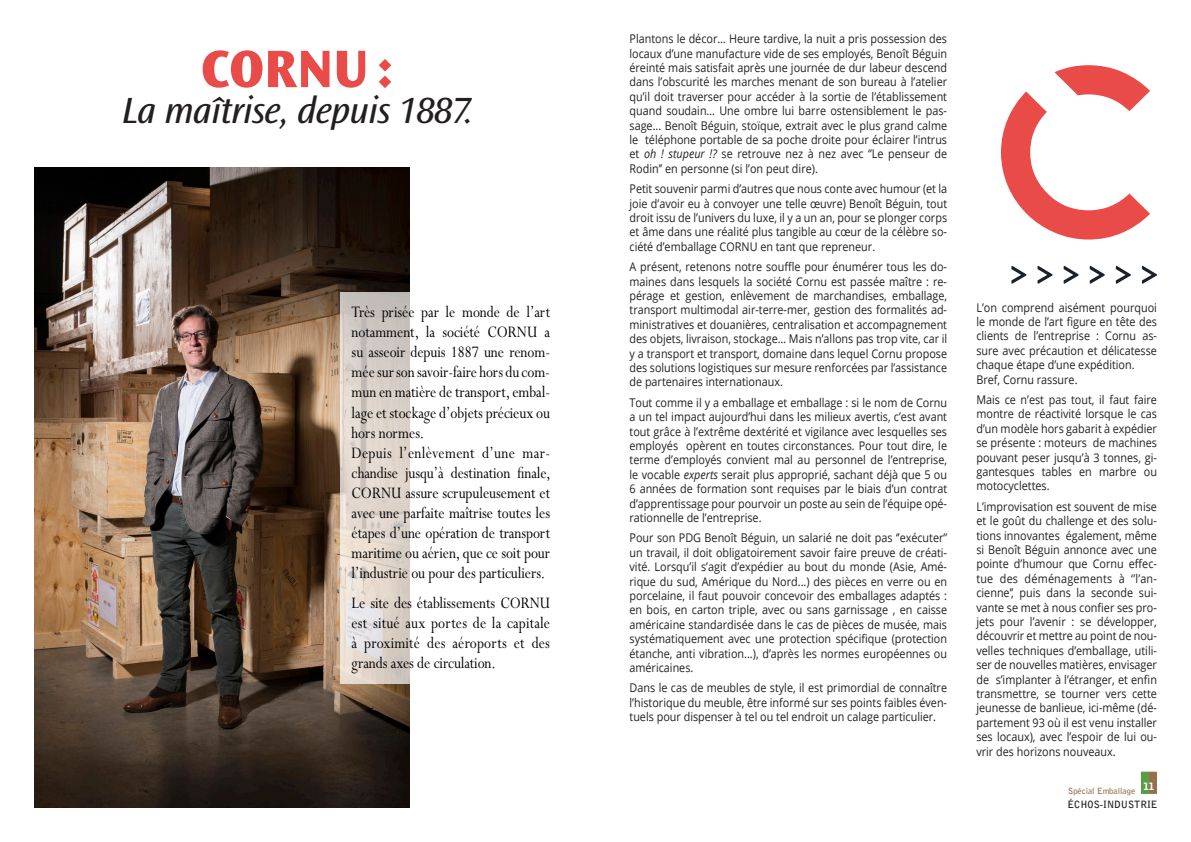
<style>
.page{position:relative;width:1191px;height:842px;background:#fff}
.page>*{position:absolute;margin:0;border:0;box-sizing:border-box;transform-origin:0 0}
.t1{font:800 55px "Ocean Sans Std";color:#e94b49}
.t2{font:italic 38px "Ocean Sans Std";letter-spacing:-.02em;color:#231f20}
.t3{font:18px/20px "Perpetua Std";letter-spacing:-.005em;color:#000;text-align:justify;scale:.85 1}
.t4{font:12px/14.4px "Open Sans";color:#231f20;text-align:justify;scale:.9 1}
.t5{font:700 10px "Bell Gothic Std";color:#231f20}
.t6{font:900 10px "Bell Gothic Std";color:#fff}
.t7{font:700 8.5px "Bell Gothic Std";color:#976f4c}
.s1{font-style:italic}
</style>
<div class="page">
<img style="left:34px;top:167px;width:375px;height:641px">
<svg style="left:340px;top:292px;width:70px;height:391px;background:#dbd2ca"></svg>
<svg style="left:1011px;top:266px;width:15px;height:18px"></svg>
<svg style="left:1037px;top:266px;width:15px;height:18px"></svg>
<svg style="left:1063px;top:266px;width:15px;height:18px"></svg>
<svg style="left:1089px;top:266px;width:15px;height:18px"></svg>
<svg style="left:1115px;top:266px;width:15px;height:18px"></svg>
<svg style="left:1142px;top:266px;width:15px;height:18px"></svg>
<svg style="left:1001px;top:65px;width:149px;height:175px"></svg>
<div style="left:1141px;top:772px;width:8px;height:22px;background:#589e43"></div>
<div style="left:1149px;top:772px;width:8px;height:22px;background:#976f4c"></div>
<p class="t1" style="left:201px;top:38px;width:195px">CORNU:</p>
<p class="t2" style="left:122px;top:90px;width:353px">La maîtrise, depuis 1887.</p>
<p class="t3" style="left:351px;top:303px;width:235px">Très prisée par le monde de l’art notamment, la société CORNU a su asseoir depuis 1887 une renom&shy;mée sur son savoir-faire hors du com&shy;mun en matière de transport, embal&shy;lage et stockage d’objets précieux ou hors normes.</p>
<p class="t3" style="left:351px;top:443px;width:236px">Depuis l’enlèvement d’une mar&shy;chandise jusqu’à destination finale, CORNU assure scrupuleusement et avec une parfaite maîtrise toutes les étapes d’une opération de transport maritime ou aérien, que ce soit pour l’industrie ou pour des particuliers.</p>
<p class="t3" style="left:351px;top:593px;width:235px">Le site des établissements CORNU est situé aux portes de la capitale à proximité des aéroports et des grands axes de circulation.</p>
<p class="t4" style="left:629px;top:31px;width:354px">Plantons le décor… Heure tardive, la nuit a pris possession des locaux d’une manufacture vide de ses employés, Benoît Béguin éreinté mais satisfait après une journée de dur labeur descend dans l’obscurité les marches menant de son bureau à l’atelier qu’il doit traverser pour accéder à la sortie de l’établissement quand soudain… Une ombre lui barre ostensiblement le pas&shy;sage... Benoît Béguin, stoïque, extrait avec le plus grand calme le téléphone portable de sa poche droite pour éclairer l’intrus et <span class="s1">oh ! stupeur !?</span> se retrouve nez à nez avec ‘’Le penseur de Rodin’’ en personne (si l’on peut dire).</p>
<p class="t4" style="left:629px;top:181px;width:354px">Petit souvenir parmi d’autres que nous conte avec humour (et la joie d’avoir eu à convoyer une telle œuvre) Benoît Béguin, tout droit issu de l’univers du luxe, il y a un an, pour se plonger corps et âme dans une réalité plus tangible au cœur de la célèbre so&shy;ciété d’emballage CORNU en tant que repreneur.</p>
<p class="t4" style="left:629px;top:259px;width:354px">A présent, retenons notre souffle pour énumérer tous les do&shy;maines dans lesquels la société Cornu est passée maître : re&shy;pérage et gestion, enlèvement de marchandises, emballage, transport multimodal air-terre-mer, gestion des formalités ad&shy;ministratives et douanières, centralisation et accompagnement des objets, livraison, stockage… Mais n’allons pas trop vite, car il y a transport et transport, domaine dans lequel Cornu propose des solutions logistiques sur mesure renforcées par l’assistance de partenaires internationaux.</p>
<p class="t4" style="left:629px;top:395px;width:354px">Tout comme il y a emballage et emballage : si le nom de Cornu a un tel impact aujourd’hui dans les milieux avertis, c’est avant tout grâce à l’extrême dextérité et vigilance avec lesquelles ses employés opèrent en toutes circonstances. Pour tout dire, le terme d’employés convient mal au personnel de l’entreprise, le vocable <span class="s1">experts</span> serait plus approprié, sachant déjà que 5 ou 6 années de formation sont requises par le biais d’un contrat d’apprentissage pour pourvoir un poste au sein de l’équipe opé&shy;rationnelle de l’entreprise.</p>
<p class="t4" style="left:629px;top:531px;width:354px">Pour son PDG Benoît Béguin, un salarié ne doit pas ‘’exécuter’’ un travail, il doit obligatoirement savoir faire preuve de créati&shy;vité. Lorsqu’il s’agit d’expédier au bout du monde (Asie, Amé&shy;rique du sud, Amérique du Nord...) des pièces en verre ou en porcelaine, il faut pouvoir concevoir des emballages adaptés : en bois, en carton triple, avec ou sans garnissage , en caisse américaine standardisée dans le cas de pièces de musée, mais systématiquement avec une protection spécifique (protection étanche, anti vibration...), d’après les normes européennes ou américaines.</p>
<p class="t4" style="left:629px;top:681px;width:354px">Dans le cas de meubles de style, il est primordial de connaître l’historique du meuble, être informé sur ses points faibles éven&shy;tuels pour dispenser à tel ou tel endroit un calage particulier.</p>
<p class="t4" style="left:976px;top:300px;width:202px">L’on comprend aisément pourquoi le monde de l’art figure en tête des clients de l’entreprise : Cornu as&shy;sure avec précaution et délicatesse chaque étape d’une expédition.</p>
<p class="t4" style="left:976px;top:372px;width:114px">Bref, Cornu rassure.</p>
<p class="t4" style="left:976px;top:392px;width:202px">Mais ce n’est pas tout, il faut faire montre de réactivité lorsque le cas d’un modèle hors gabarit à expédier se présente : moteurs de machines pouvant peser jusqu’à 3 tonnes, gi&shy;gantesques tables en marbre ou motocyclettes.</p>
<p class="t4" style="left:976px;top:499px;width:202px">L’improvisation est souvent de mise et le goût du challenge et des solu&shy;tions innovantes également, même si Benoît Béguin annonce avec une pointe d’humour que Cornu effec&shy;tue des déménagements à ‘’l’an&shy;cienne’’, puis dans la seconde sui&shy;vante se met à nous confier ses pro&shy;jets pour l’avenir : se développer, découvrir et mettre au point de nou&shy;velles techniques d’emballage, utili&shy;ser de nouvelles matières, envisager de s’implanter à l’étranger, et enfin transmettre, se tourner vers cette jeunesse de banlieue, ici-même (dé&shy;partement 93 où il est venu installer ses locaux), avec l’espoir de lui ou&shy;vrir des horizons nouveaux.</p>
<p class="t7" style="left:1068px;top:786px;width:69px">Spécial Emballage</p>
<p class="t6" style="left:1143px;top:781px;width:13px">11</p>
<p class="t5" style="left:1067px;top:798px;width:91px">ÉCHOS-INDUSTRIE</p>
</div>
